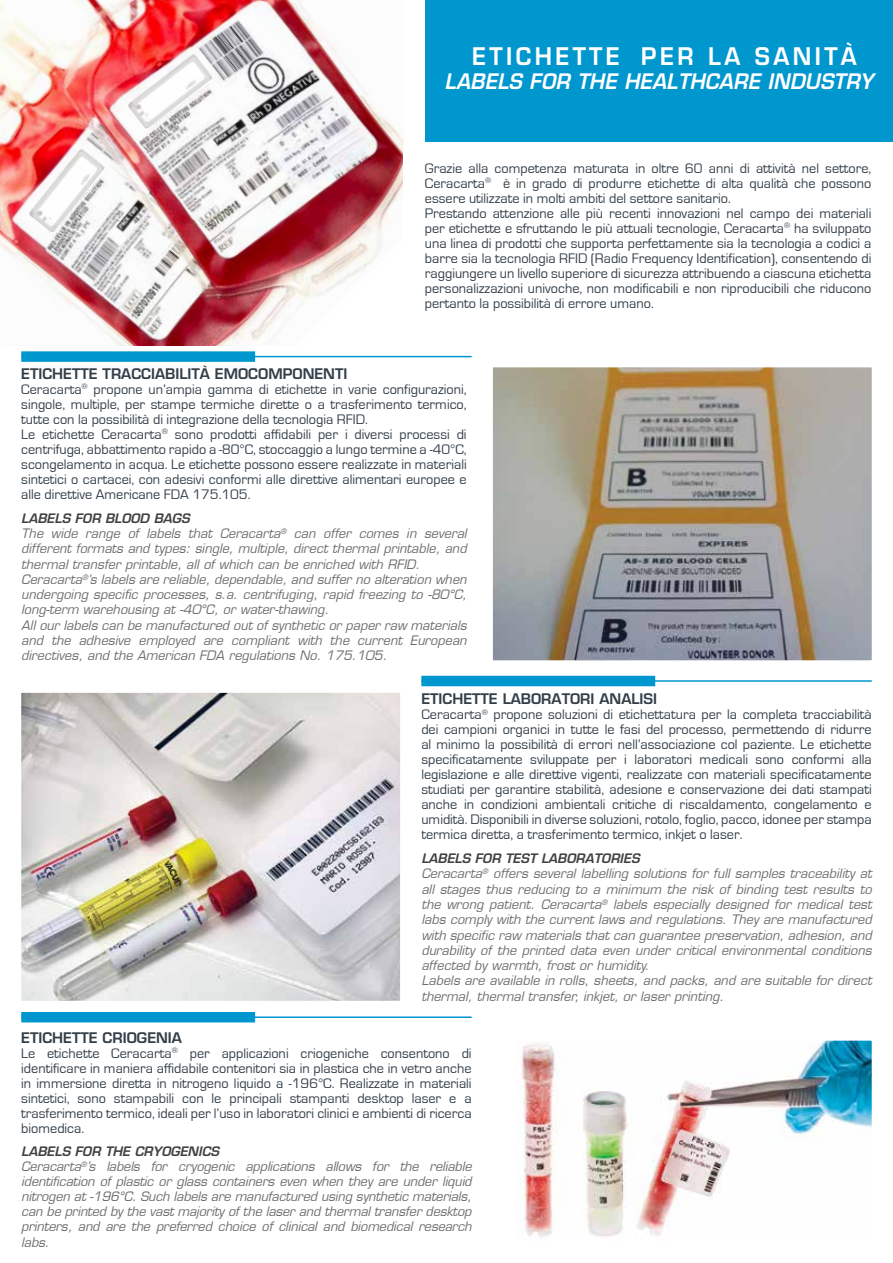
<style>
.page{position:relative;width:893px;height:1263px;background:#fff}
.page>*{position:absolute;margin:0;border:0;box-sizing:border-box;transform-origin:0 0}
.t1{font:600 23.7px "Eurostile";letter-spacing:.15em;color:#fff;scale:.95 1}
.t2{font:italic 600 20.85px "Eurostile";letter-spacing:.01em;color:#fff;scale:.95 1}
.t3{font:14.25px/15px "Eurostile";color:#323e48}
.t4{font:italic 12.75px/15.3px "Eurostile";color:#6d6e71}
.s1{font-weight:600}
.s2{font-weight:600;color:#414042}
</style>
<div class="page">
<img style="left:0;top:0;width:404px;height:346px">
<img style="left:128px;top:54px;width:85px;height:75px">
<img style="left:29px;top:149px;width:76px;height:84px">
<div style="left:425px;top:0;width:468px;height:147px;background:#0097cf"></div>
<img style="left:22px;top:694px;width:377px;height:306px">
<img style="left:518px;top:1041px;width:353px;height:197px">
<img style="left:494px;top:368px;width:377px;height:292px">
<div style="left:404px;top:142px;width:489px;height:187px;background:#fff"></div>
<hr style="left:421px;top:680px;width:451px;height:2px;background:#0097cf">
<div style="left:421px;top:676px;width:234px;height:10px;background:#0097cf"></div>
<hr style="left:21px;top:1016px;width:451px;height:2px;background:#0097cf">
<div style="left:21px;top:1012px;width:234px;height:10px;background:#0097cf"></div>
<hr style="left:21px;top:356px;width:451px;height:1px;background:#0097cf">
<div style="left:21px;top:351px;width:234px;height:11px;background:#0097cf"></div>
<h1 class="t1" style="left:472px;top:41px;width:406px">ETICHETTE PER LA SANITÀ</h1>
<h2 class="t2" style="left:445px;top:68px;width:453px">LABELS FOR THE HEALTHCARE INDUSTRY</h2>
<p class="t3" style="left:425px;top:161px;width:448px">Grazie alla competenza maturata in oltre 60 anni di attività nel settore, Ceracarta<sup>®</sup> è in grado di produrre etichette di alta qualità che possono essere utilizzate in molti ambiti del settore sanitario.<br>Prestando attenzione alle più recenti innovazioni nel campo dei materiali per etichette e sfruttando le più attuali tecnologie, Ceracarta<sup>®</sup> ha sviluppato una linea di prodotti che supporta perfettamente sia la tecnologia a codici a barre sia la tecnologia RFID (Radio Frequency Identification), consentendo di raggiungere un livello superiore di sicurezza attribuendo a ciascuna etichetta personalizzazioni univoche, non modificabili e non riproducibili che riducono pertanto la possibilità di errore umano.</p>
<p class="t3" style="left:21px;top:367px;width:447px"><span class="s1">ETICHETTE TRACCIABILITÀ EMOCOMPONENTI<br></span>Ceracarta<sup>®</sup> propone un’ampia gamma di etichette in varie configurazioni, singole, multiple, per stampe termiche dirette o a trasferimento termico, tutte con la possibilità di integrazione della tecnologia RFID.<br>Le etichette Ceracarta<sup>®</sup> sono prodotti affidabili per i diversi processi di centrifuga, abbattimento rapido a -80°C, stoccaggio a lungo termine a -40°C, scongelamento in acqua. Le etichette possono essere realizzate in materiali sintetici o cartacei, con adesivi conformi alle direttive alimentari europee e alle direttive Americane FDA 175.105.</p>
<p class="t4" style="left:21px;top:510px;width:447px"><span class="s2">LABELS FOR BLOOD BAGS<br></span>The wide range of labels that Ceracarta<sup>®</sup> can offer comes in several different formats and types: single, multiple, direct thermal printable, and thermal transfer printable, all of which can be enriched with RFID.<br>Ceracarta<sup>®</sup>’s labels are reliable, dependable, and suffer no alteration when undergoing specific processes, s.a. centrifuging, rapid freezing to -80°C, long-term warehousing at -40°C, or water-thawing.<br>All our labels can be manufactured out of synthetic or paper raw materials and the adhesive employed are compliant with the current European directives, and the American FDA regulations No. 175.105.</p>
<p class="t3" style="left:421px;top:692px;width:452px"><span class="s1">ETICHETTE LABORATORI ANALISI<br></span>Ceracarta<sup>®</sup> propone soluzioni di etichettatura per la completa tracciabilità dei campioni organici in tutte le fasi del processo, permettendo di ridurre al minimo la possibilità di errori nell’associazione col paziente. Le etichette specificatamente sviluppate per i laboratori medicali sono conformi alla legislazione e alle direttive vigenti, realizzate con materiali specificatamente studiati per garantire stabilità, adesione e conservazione dei dati stampati anche in condizioni ambientali critiche di riscaldamento, congelamento e umidità. Disponibili in diverse soluzioni, rotolo, foglio, pacco, idonee per stampa termica diretta, a trasferimento termico, inkjet o laser.</p>
<p class="t4" style="left:421px;top:851px;width:452px"><span class="s2">LABELS FOR TEST LABORATORIES<br></span>Ceracarta<sup>®</sup> offers several labelling solutions for full samples traceability at all stages thus reducing to a minimum the risk of binding test results to the wrong patient. Ceracarta<sup>®</sup> labels especially designed for medical test labs comply with the current laws and regulations. They are manufactured with specific raw materials that can guarantee preservation, adhesion, and durability of the printed data even under critical environmental conditions affected by warmth, frost or humidity.<br>Labels are available in rolls, sheets, and packs, and are suitable for direct thermal, thermal transfer, inkjet, or laser printing.</p>
<p class="t3" style="left:21px;top:1031px;width:452px"><span class="s1">ETICHETTE CRIOGENIA<br></span>Le etichette Ceracarta<sup>®</sup> per applicazioni criogeniche consentono di identificare in maniera affidabile contenitori sia in plastica che in vetro anche in immersione diretta in nitrogeno liquido a -196°C. Realizzate in materiali sintetici, sono stampabili con le principali stampanti desktop laser e a trasferimento termico, ideali per l’uso in laboratori clinici e ambienti di ricerca biomedica.</p>
<p class="t4" style="left:21px;top:1144px;width:452px"><span class="s2">LABELS FOR THE CRYOGENICS<br></span>Ceracarta<sup>®</sup>’s labels for cryogenic applications allows for the reliable identification of plastic or glass containers even when they are under liquid nitrogen at -196°C. Such labels are manufactured using synthetic materials, can be printed by the vast majority of the laser and thermal transfer desktop printers, and are the preferred choice of clinical and biomedical research labs.</p>
</div>
